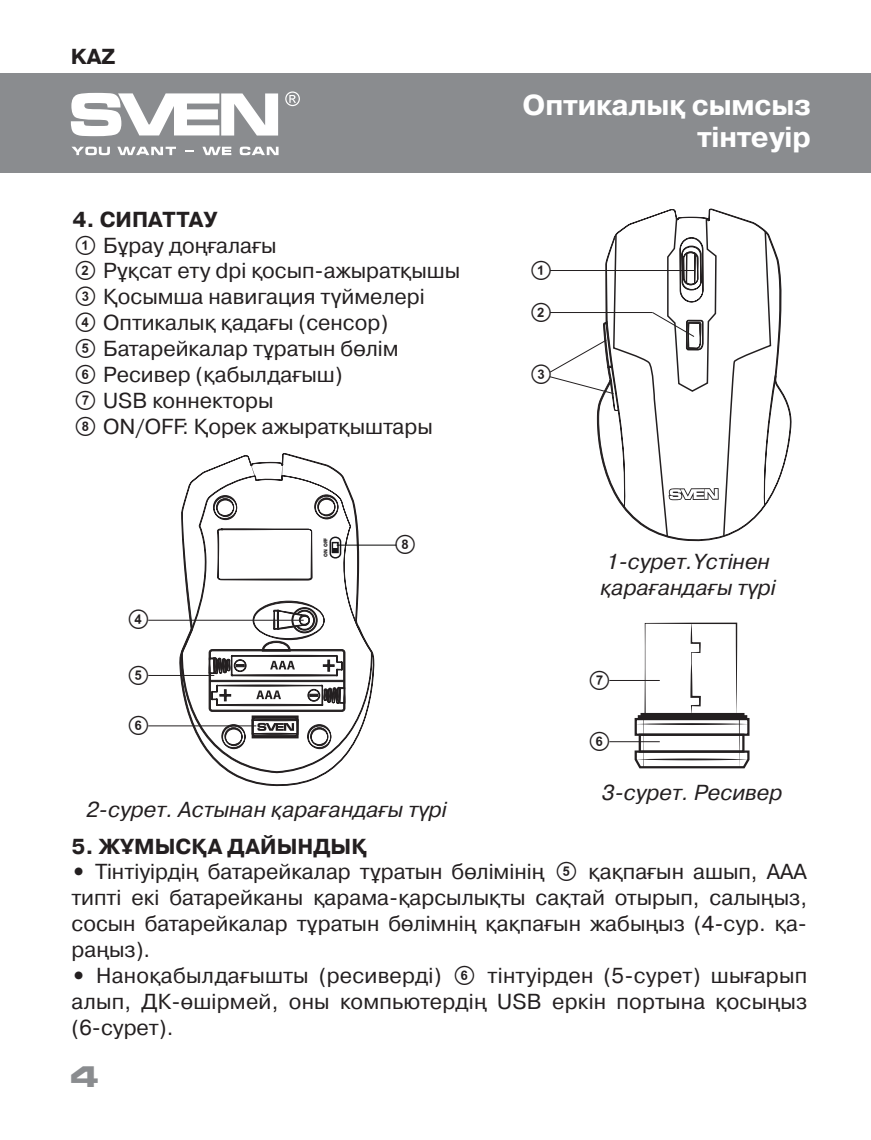
<style>
.page{position:relative;width:871px;height:1140px;background:#fff}
.page>*{position:absolute;margin:0;border:0;box-sizing:border-box;transform-origin:0 0}
.t1{font:700 28.8px/32.4px "Pragmatica";letter-spacing:-.01em;color:#fff;text-align:right}
.t2{font:700 28.8px "Micra";color:#8a8c8f}
.t3{font:21.6px/25.8px "Pragmatica";color:#231f20;text-align:justify}
.t4{font:italic 21.6px/25.8px "Pragmatica";color:#231f20}
.t5{font:700 21.6px "Pragmatica";color:#231f20}
.t6{font:21.6px/42px "SVEN";color:#231f20}
.t7{font:900 5.4px "Myriad Pro";color:#211e1e}
.s1{font-weight:700}
.s2{font-family:"SVEN"}
</style>
<div class="page">
<svg style="left:776px;top:253px;width:14px;height:234px"></svg>
<svg style="left:549px;top:208px;width:227px;height:561px"></svg>
<hr style="left:609px;top:741px;width:50px;height:1px;background:#231f20">
<hr style="left:609px;top:680px;width:50px;height:1px;background:#231f20">
<svg style="left:179px;top:470px;width:195px;height:316px"></svg>
<hr style="left:148px;top:619px;width:155px;height:1px;background:#231f20">
<hr style="left:148px;top:675px;width:66px;height:1px;background:#231f20">
<hr style="left:148px;top:725px;width:108px;height:1px;background:#231f20">
<div style="left:0;top:74px;width:870px;height:99px;background:#8a8c8f"></div>
<svg style="left:71px;top:93px;width:207px;height:43px"></svg>
<svg style="left:285px;top:91px;width:15px;height:15px"></svg>
<svg style="left:72px;top:147px;width:38px;height:8px"></svg>
<svg style="left:117px;top:147px;width:59px;height:8px"></svg>
<svg style="left:185px;top:150px;width:9px;height:2px"></svg>
<svg style="left:202px;top:147px;width:29px;height:8px"></svg>
<svg style="left:240px;top:147px;width:38px;height:8px"></svg>
<svg style="left:208px;top:453px;width:138px;height:324px"></svg>
<hr style="left:336px;top:544px;width:60px;height:1px;background:#060706">
<p class="t5" style="left:71px;top:43px;width:46px">KAZ</p>
<p class="t3" style="left:72px;top:207px;width:389px;text-align:left"><span class="s1">4. СИПАТТАУ<br></span><span class="s2">A</span> Бұрау доңғалағы<br><span class="s2">B</span> Рұқсат ету dpi қосып-ажыратқышы<br><span class="s2">C</span> Қосымша навигация түймелері<br><span class="s2">D</span> Оптикалық қадағы (сенсор)<br><span class="s2">E</span> Батарейкалар тұратын бөлім<br><span class="s2">F</span> Ресивер (қабылдағыш)<br><span class="s2">G</span> USB коннекторы<br><span class="s2">H</span> ON/OFF: Қорек ажыратқыштары</p>
<p class="t6" style="left:125px;top:596px;width:27px">D</p>
<p class="t6" style="left:125px;top:651px;width:27px">E</p>
<p class="t6" style="left:125px;top:701px;width:27px">F</p>
<p class="t7" style="left:322px;top:557px;width:21px;rotate:-90deg">ON OFF</p>
<p class="t6" style="left:392px;top:520px;width:27px">H</p>
<p class="t4" style="left:86px;top:797px;width:362px">2-сурет. Астынан қарағандағы түрі</p>
<h1 class="t1" style="left:522px;top:89px;width:289px">Оптикалық сымсыз тінтеуір</h1>
<p class="t6" style="left:528px;top:246px;width:27px">A<br>B</p>
<p class="t6" style="left:528px;top:350px;width:27px">C</p>
<p class="t4" style="left:600px;top:549px;width:177px">1-сурет.Үстінен қарағандағы түрі</p>
<p class="t6" style="left:586px;top:656px;width:27px">G</p>
<p class="t6" style="left:586px;top:717px;width:27px">F</p>
<p class="t4" style="left:602px;top:780px;width:182px">3-сурет. Ресивер</p>
<p class="t5" style="left:71px;top:832px;width:296px">5. ЖҰМЫСҚА ДАЙЫНДЫҚ</p>
<p class="t3" style="left:71px;top:859px;width:736px"><span class="s1">•</span> Тінтіуірдің батарейкалар тұратын бөлімінің <span class="s2">E</span> қақпағын ашып, ААА типті екі батарейканы қарама-қарсылықты сақтай отырып, салыңыз, сосын батарейкалар тұратын бөлімнің қақпағын жабыңыз (4-сур. қа&shy;раңыз).</p>
<p class="t3" style="left:71px;top:963px;width:737px"><span class="s1">•</span> Наноқабылдағышты (ресиверді) <span class="s2">F</span> тінтуірден (5-сурет) шығарып алып, ДК-өшірмей, оны компьютердің USB еркін портына қосыңыз (6-сурет).</p>
<h1 class="t2" style="left:70px;top:1061px;width:31px">4</h1>
</div>
